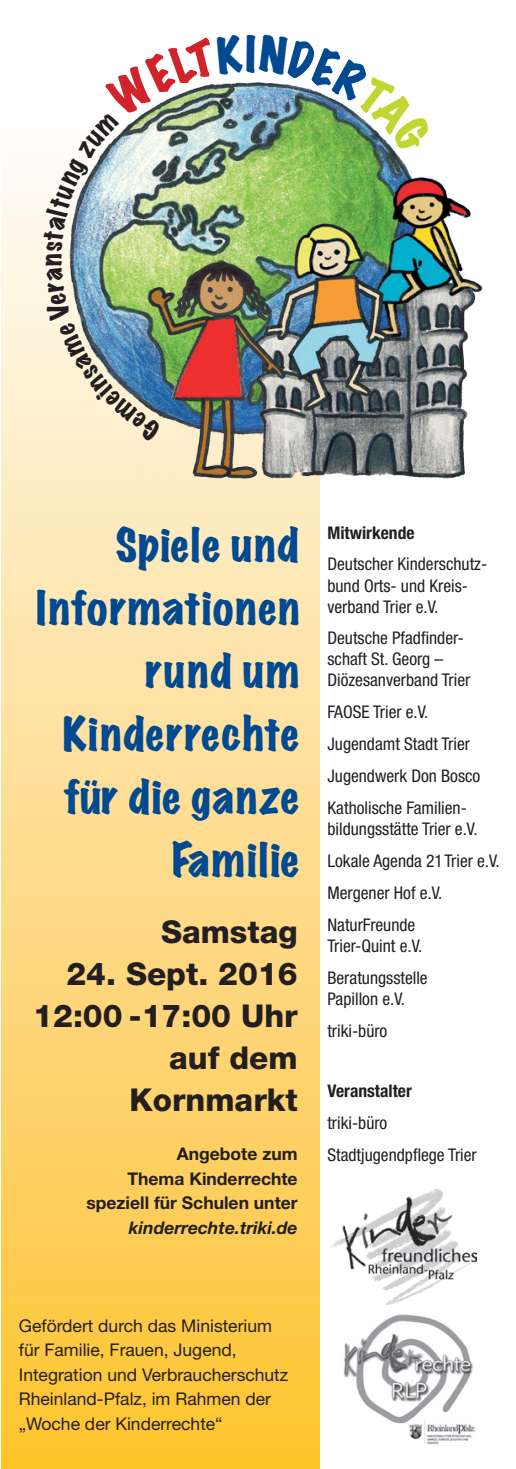
<style>
.page{position:relative;width:516px;height:1469px;background:#fff}
.page>*{position:absolute;margin:0;border:0;box-sizing:border-box;transform-origin:0 0}
.t1{font:expanded 42px/63px "Marker Felt";letter-spacing:.035em;color:#014990;text-align:right}
.t2{font:800 31.5px/42px "Helvetica Neue LT Std";color:#231f20;text-align:right}
.t3{font:condensed 17.5px/31.8px "Helvetica Neue LT Std";color:#231f20}
.t4{font:17.5px/24.5px "Helvetica Neue LT Std";color:#231f20}
.t5{font:700 17.5px/24.5px "Helvetica Neue LT Std";color:#231f20;text-align:right}
.t6{font:700 condensed 17.5px "Helvetica Neue LT Std";color:#231f20}
.t7{font:italic 700 17.5px "Helvetica Neue LT Std";color:#231f20}
</style>
<div class="page">
<div style="left:2px;top:124px;width:317px;height:1344px;background:linear-gradient(to bottom,#fefcfc,#fec332)"></div>
<img style="left:28px;top:124px;width:455px;height:370px">
<img style="left:343px;top:1314px;width:131px;height:130px">
<img style="left:330px;top:1189px;width:147px;height:115px">
<img style="left:44px;top:82px;width:391px;height:360px">
<h1 class="t1" style="left:36px;top:513px;width:265px">Spiele und<br>Informationen rund um<br>Kinderrechte für die ganze<br>Familie</h1>
<h2 class="t2" style="left:161px;top:910px;width:138px">Samstag</h2>
<h2 class="t2" style="left:33px;top:952px;width:266px">24. Sept. 2016<br>12:00 -17:00 Uhr auf dem<br>Kornmarkt</h2>
<p class="t5" style="left:86px;top:1141px;width:213px">Angebote zum<br>Thema Kinderrechte speziell für Schulen unter</p>
<p class="t7" style="left:129px;top:1216px;width:170px">kinderrechte.triki.de</p>
<p class="t6" style="left:327px;top:522px;width:89px">Mitwirkende</p>
<p class="t3" style="left:327px;top:553px;width:161px;line-height:21px">Deutscher Kinderschutz&shy;bund Orts- und Kreis&shy;verband Trier e.V.</p>
<p class="t3" style="left:327px;top:627px;width:144px;line-height:21px">Deutsche Pfadfinder&shy;schaft St. Georg –<br>Diözesanverband Trier</p>
<p class="t3" style="left:327px;top:696px;width:154px">FAOSE Trier e.V.<br>Jugendamt Stadt Trier<br>Jugendwerk Don Bosco<br>Katholische Familien-</p>
<p class="t3" style="left:327px;top:813px;width:174px">bildungsstätte Trier e.V.<br>Lokale Agenda 21 Trier e.V.<br>Mergener Hof e.V.<br>NaturFreunde</p>
<p class="t3" style="left:327px;top:929px;width:102px">Trier-Quint e.V.<br>Beratungsstelle</p>
<p class="t3" style="left:327px;top:982px;width:79px">Papillon e.V. triki-büro</p>
<p class="t6" style="left:327px;top:1079px;width:86px">Veranstalter</p>
<p class="t3" style="left:327px;top:1106px;width:151px">triki-büro<br>Stadtjugendpflege Trier</p>
<p class="t4" style="left:19px;top:1312px;width:271px">Gefördert durch das Ministerium für Familie, Frauen, Jugend,<br>Integration und Verbraucherschutz<br>Rheinland-Pfalz, im Rahmen der „Woche der Kinderrechte“</p>
</div>
